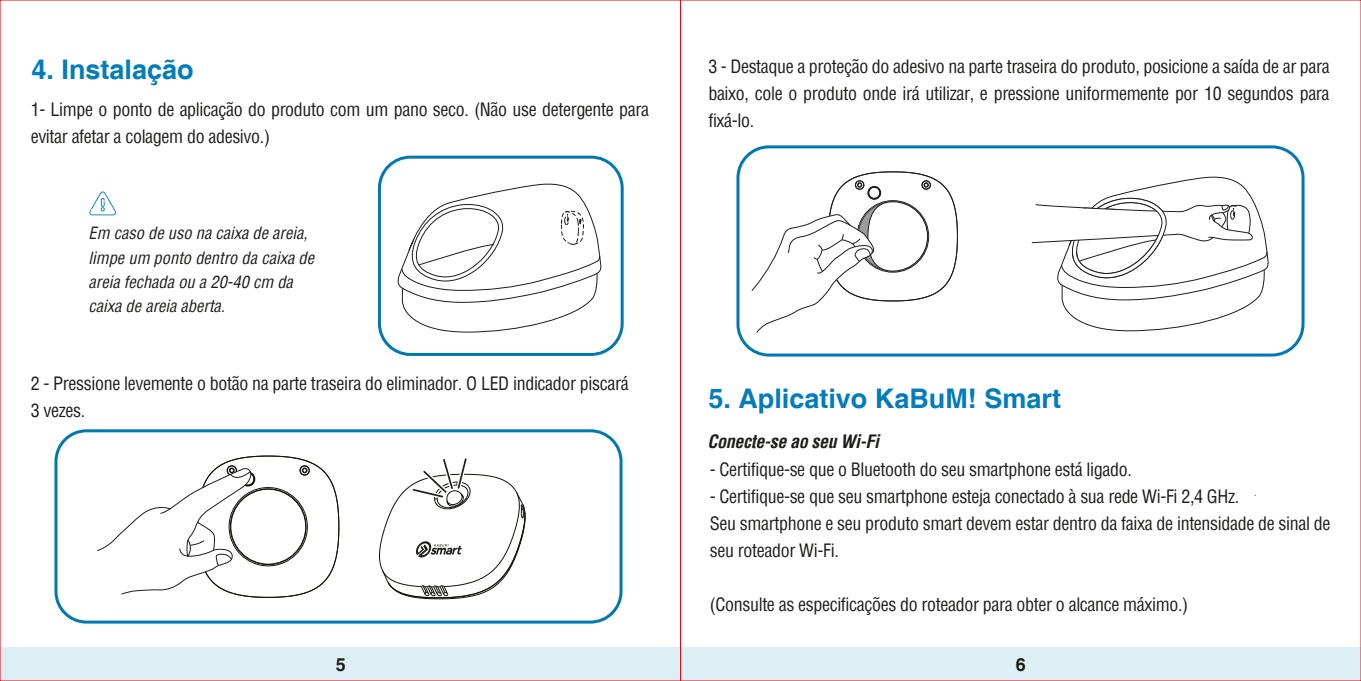
<style>
.page{position:relative;width:1361px;height:681px;background:#fff}
.page>*{position:absolute;margin:0;border:0;box-sizing:border-box;transform-origin:0 0}
.t1{font:700 27px "Helvetica";color:#037cb9}
.t2{font:condensed 18px/27px "Helvetica";letter-spacing:-.02em;color:#1d1d1b}
.t3{font:italic 700 condensed 18px "Helvetica";letter-spacing:-.02em;color:#1d1d1b}
.t4{font:700 18px "Helvetica";color:#1d1d1b}
.t5{font:italic condensed 16.5px/24px "Helvetica";color:#1d1d1b}
</style>
<div class="page">
<div style="left:1px;top:647px;width:680px;height:33px;background:#dceff5"></div>
<div style="left:680px;top:647px;width:681px;height:33px;background:#dceff5"></div>
<svg style="left:751px;top:171px;width:207px;height:162px"></svg>
<svg style="left:1031px;top:176px;width:238px;height:155px"></svg>
<svg style="left:397px;top:183px;width:204px;height:150px"></svg>
<svg style="left:97px;top:455px;width:243px;height:143px"></svg>
<svg style="left:379px;top:458px;width:147px;height:141px"></svg>
<div style="left:54px;top:429px;width:568px;height:194px;border:3px solid #0077af;border-radius:31px"></div>
<div style="left:736px;top:145px;width:568px;height:211px;border:3px solid #0077af;border-radius:31px"></div>
<div style="left:378px;top:155px;width:245px;height:201px;border:3px solid #0077af;border-radius:31px"></div>
<svg style="left:89px;top:191px;width:27px;height:24px"></svg>
<h1 class="t1" style="left:31px;top:53px;width:164px">4. Instalação</h1>
<p class="t2" style="left:31px;top:95px;width:620px">1- Limpe o ponto de aplicação do produto com um pano seco. (Não use detergente para evitar afetar a colagem do adesivo.)</p>
<p class="t5" style="left:89px;top:221px;width:227px">Em caso de uso na caixa de areia, limpe um ponto dentro da caixa de areia fechada ou a 20-40 cm da caixa de areia aberta.</p>
<p class="t2" style="left:31px;top:369px;width:599px">2 - Pressione levemente o botão na parte traseira do eliminador. O LED indicador piscará<br>3 vezes.</p>
<p class="t2" style="left:708px;top:52px;width:623px;text-align:justify">3 - Destaque a proteção do adesivo na parte traseira do produto, posicione a saída de ar para baixo, cole o produto onde irá utilizar, e pressione uniformemente por 10 segundos para fixá-lo.</p>
<h1 class="t1" style="left:708px;top:382px;width:354px">5. Aplicativo KaBuM! Smart</h1>
<p class="t3" style="left:707px;top:429px;width:173px">Conecte-se ao seu Wi-Fi</p>
<p class="t2" style="left:710px;top:455px;width:423px">- Certifique-se que o Bluetooth do seu smartphone está ligado.</p>
<p class="t2" style="left:710px;top:482px;width:622px">- Certifique-se que seu smartphone esteja conectado à sua rede Wi-Fi 2,4 GHz.<br>Seu smartphone e seu produto smart devem estar dentro da faixa de intensidade de sinal de seu roteador Wi-Fi.</p>
<p class="t2" style="left:710px;top:590px;width:480px">(Consulte as especificações do roteador para obter o alcance máximo.)</p>
<p class="t4" style="left:336px;top:653px;width:12px">5</p>
<p class="t4" style="left:1016px;top:653px;width:12px">6</p>
</div>
